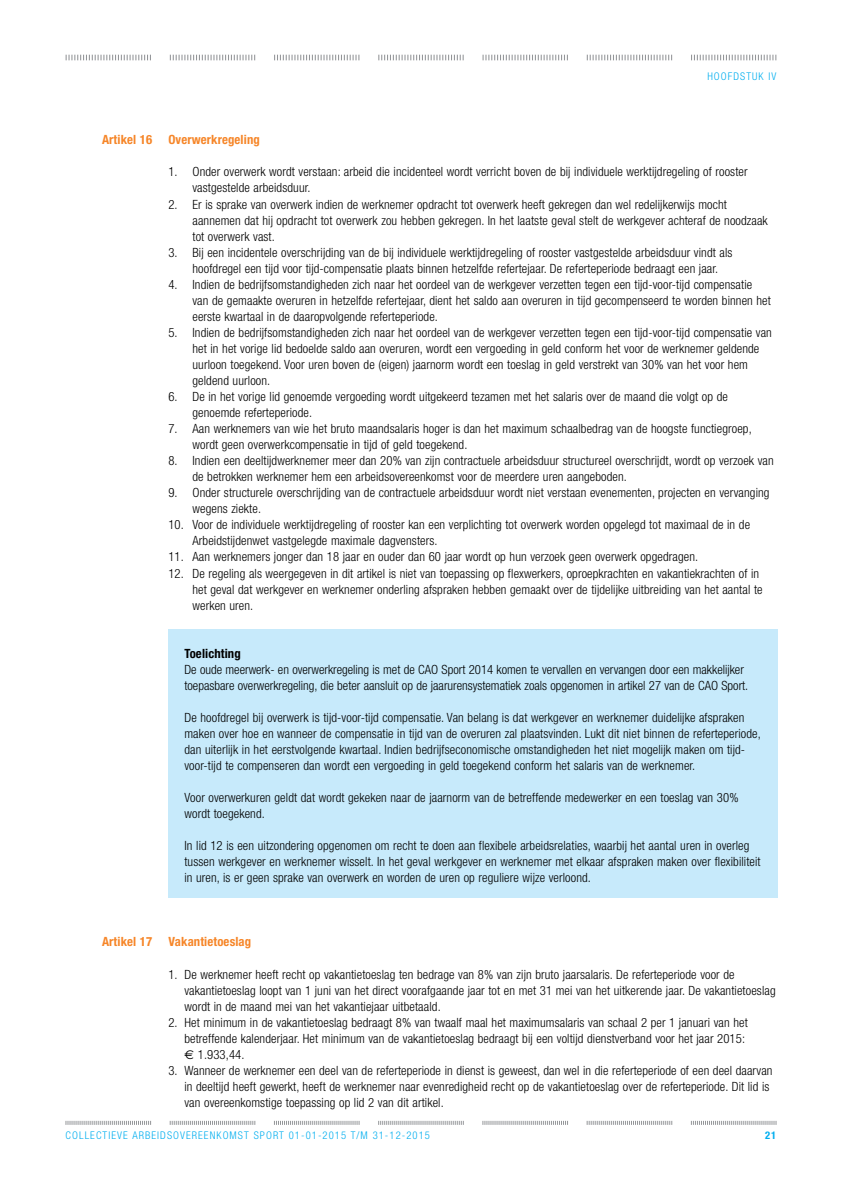
<style>
.page{position:relative;width:842px;height:1191px;background:#fff}
.page>*{position:absolute;margin:0;border:0;box-sizing:border-box;transform-origin:0 0}
.t1{font:300 condensed 12.8px/16px "Helvetica Neue";letter-spacing:.01em;color:#000}
.t2{font:700 condensed 12.8px "Helvetica Neue";letter-spacing:.01em;color:#f68629}
.t3{font:700 condensed 12.8px "Helvetica Neue";letter-spacing:.01em;color:#000}
.t4{font:300 condensed 10.6px "Helvetica Neue";letter-spacing:.1em;color:#00aeef}
.t5{font:700 condensed 10.6px "Helvetica Neue";color:#00aeef}
.s1{font-family:"Euro Sans";font-weight:400;font-stretch:normal}
</style>
<div class="page">
<svg style="left:66px;top:1120px;width:85px;height:4px"></svg>
<svg style="left:170px;top:1120px;width:85px;height:4px"></svg>
<svg style="left:274px;top:1120px;width:86px;height:4px"></svg>
<svg style="left:378px;top:1120px;width:86px;height:4px"></svg>
<svg style="left:482px;top:1120px;width:86px;height:4px"></svg>
<svg style="left:587px;top:1120px;width:85px;height:4px"></svg>
<svg style="left:691px;top:1120px;width:86px;height:4px"></svg>
<svg style="left:66px;top:55px;width:85px;height:5px"></svg>
<svg style="left:170px;top:55px;width:85px;height:5px"></svg>
<svg style="left:274px;top:55px;width:85px;height:5px"></svg>
<svg style="left:378px;top:55px;width:86px;height:5px"></svg>
<svg style="left:482px;top:55px;width:86px;height:5px"></svg>
<svg style="left:587px;top:55px;width:85px;height:5px"></svg>
<div style="left:168px;top:629px;width:610px;height:269px;background:#c7eafb"></div>
<svg style="left:691px;top:55px;width:85px;height:5px"></svg>
<p class="t4" style="left:707px;top:70px;width:71px">HOOFDSTUK IV</p>
<p class="t2" style="left:102px;top:132px;width:52px">Artikel 16</p>
<p class="t2" style="left:168px;top:132px;width:93px">Overwerkregeling</p>
<p class="t1" style="left:192px;top:164px;width:557px;text-indent:-24px">1. Onder overwerk wordt verstaan: arbeid die incidenteel wordt verricht boven de bij individuele werktijdregeling of rooster vastgestelde arbeidsduur.</p>
<p class="t1" style="left:192px;top:196px;width:577px;text-indent:-24px">2. Er is sprake van overwerk indien de werknemer opdracht tot overwerk heeft gekregen dan wel redelijkerwijs mocht aannemen dat hij opdracht tot overwerk zou hebben gekregen. In het laatste geval stelt de werkgever achteraf de noodzaak tot overwerk vast.</p>
<p class="t1" style="left:192px;top:244px;width:541px;text-indent:-24px">3. Bij een incidentele overschrijding van de bij individuele werktijdregeling of rooster vastgestelde arbeidsduur vindt als hoofdregel een tijd voor tijd-compensatie plaats binnen hetzelfde refertejaar. De referteperiode bedraagt een jaar.</p>
<p class="t1" style="left:192px;top:276px;width:580px;text-indent:-24px">4. Indien de bedrijfsomstandigheden zich naar het oordeel van de werkgever verzetten tegen een tijd-voor-tijd compensatie van de gemaakte overuren in hetzelfde refertejaar, dient het saldo aan overuren in tijd gecompenseerd te worden binnen het eerste kwartaal in de daaropvolgende referteperiode.</p>
<p class="t1" style="left:192px;top:324px;width:581px;text-indent:-24px">5. Indien de bedrijfsomstandigheden zich naar het oordeel van de werkgever verzetten tegen een tijd-voor-tijd compensatie van het in het vorige lid bedoelde saldo aan overuren, wordt een vergoeding in geld conform het voor de werknemer geldende uurloon toegekend. Voor uren boven de (eigen) jaarnorm wordt een toeslag in geld verstrekt van 30% van het voor hem geldend uurloon.</p>
<p class="t1" style="left:192px;top:388px;width:537px;text-indent:-24px">6. De in het vorige lid genoemde vergoeding wordt uitgekeerd tezamen met het salaris over de maand die volgt op de genoemde referteperiode.</p>
<p class="t1" style="left:192px;top:420px;width:561px;text-indent:-24px">7. Aan werknemers van wie het bruto maandsalaris hoger is dan het maximum schaalbedrag van de hoogste functiegroep, wordt geen overwerkcompensatie in tijd of geld toegekend.</p>
<p class="t1" style="left:192px;top:452px;width:583px;text-indent:-24px">8. Indien een deeltijdwerknemer meer dan 20% van zijn contractuele arbeidsduur structureel overschrijdt, wordt op verzoek van de betrokken werknemer hem een arbeidsovereenkomst voor de meerdere uren aangeboden.</p>
<p class="t1" style="left:192px;top:484px;width:579px;text-indent:-24px">9. Onder structurele overschrijding van de contractuele arbeidsduur wordt niet verstaan evenementen, projecten en vervanging wegens ziekte.</p>
<p class="t1" style="left:192px;top:517px;width:559px;text-indent:-24px">10. Voor de individuele werktijdregeling of rooster kan een verplichting tot overwerk worden opgelegd tot maximaal de in de<br>Arbeidstijdenwet vastgelegde maximale dagvensters.</p>
<p class="t1" style="left:168px;top:549px;width:531px">11. Aan werknemers jonger dan 18 jaar en ouder dan 60 jaar wordt op hun verzoek geen overwerk opgedragen.</p>
<p class="t1" style="left:192px;top:565px;width:572px;text-indent:-24px">12. De regeling als weergegeven in dit artikel is niet van toepassing op flexwerkers, oproepkrachten en vakantiekrachten of in het geval dat werkgever en werknemer onderling afspraken hebben gemaakt over de tijdelijke uitbreiding van het aantal te werken uren.</p>
<p class="t3" style="left:184px;top:645px;width:58px">Toelichting</p>
<p class="t1" style="left:184px;top:661px;width:565px">De oude meerwerk- en overwerkregeling is met de CAO Sport 2014 komen te vervallen en vervangen door een makkelijker toepasbare overwerkregeling, die beter aansluit op de jaarurensystematiek zoals opgenomen in artikel 27 van de CAO Sport.</p>
<p class="t1" style="left:184px;top:709px;width:578px">De hoofdregel bij overwerk is tijd-voor-tijd compensatie. Van belang is dat werkgever en werknemer duidelijke afspraken maken over hoe en wanneer de compensatie in tijd van de overuren zal plaatsvinden. Lukt dit niet binnen de referteperiode, dan uiterlijk in het eerstvolgende kwartaal. Indien bedrijfseconomische omstandigheden het niet mogelijk maken om tijd&shy;voor-tijd te compenseren dan wordt een vergoeding in geld toegekend conform het salaris van de werknemer.</p>
<p class="t1" style="left:184px;top:789px;width:556px">Voor overwerkuren geldt dat wordt gekeken naar de jaarnorm van de betreffende medewerker en een toeslag van 30% wordt toegekend.</p>
<p class="t1" style="left:184px;top:837px;width:578px">In lid 12 is een uitzondering opgenomen om recht te doen aan flexibele arbeidsrelaties, waarbij het aantal uren in overleg tussen werkgever en werknemer wisselt. In het geval werkgever en werknemer met elkaar afspraken maken over flexibiliteit in uren, is er geen sprake van overwerk en worden de uren op reguliere wijze verloond.</p>
<p class="t2" style="left:102px;top:934px;width:52px">Artikel 17</p>
<p class="t2" style="left:168px;top:934px;width:84px">Vakantietoeslag</p>
<p class="t1" style="left:184px;top:966px;width:593px;text-indent:-16px">1. De werknemer heeft recht op vakantietoeslag ten bedrage van 8% van zijn bruto jaarsalaris. De referteperiode voor de vakantietoeslag loopt van 1 juni van het direct voorafgaande jaar tot en met 31 mei van het uitkerende jaar. De vakantietoeslag wordt in de maand mei van het vakantiejaar uitbetaald.</p>
<p class="t1" style="left:184px;top:1014px;width:565px;text-indent:-16px">2. Het minimum in de vakantietoeslag bedraagt 8% van twaalf maal het maximumsalaris van schaal 2 per 1 januari van het betreffende kalenderjaar. Het minimum van de vakantietoeslag bedraagt bij een voltijd dienstverband voor het jaar 2015: <span class="s1">€</span> 1.933,44.</p>
<p class="t1" style="left:184px;top:1062px;width:590px;text-indent:-16px">3. Wanneer de werknemer een deel van de referteperiode in dienst is geweest, dan wel in die referteperiode of een deel daarvan in deeltijd heeft gewerkt, heeft de werknemer naar evenredigheid recht op de vakantietoeslag over de referteperiode. Dit lid is van overeenkomstige toepassing op lid 2 van dit artikel.</p>
<p class="t4" style="left:66px;top:1129px;width:366px">COLLECTIEVE ARBEIDSOVEREENKOMST SPORT 01-01-2015 T/M 31-12-2015</p>
<p class="t5" style="left:765px;top:1128px;width:13px">21</p>
</div>
